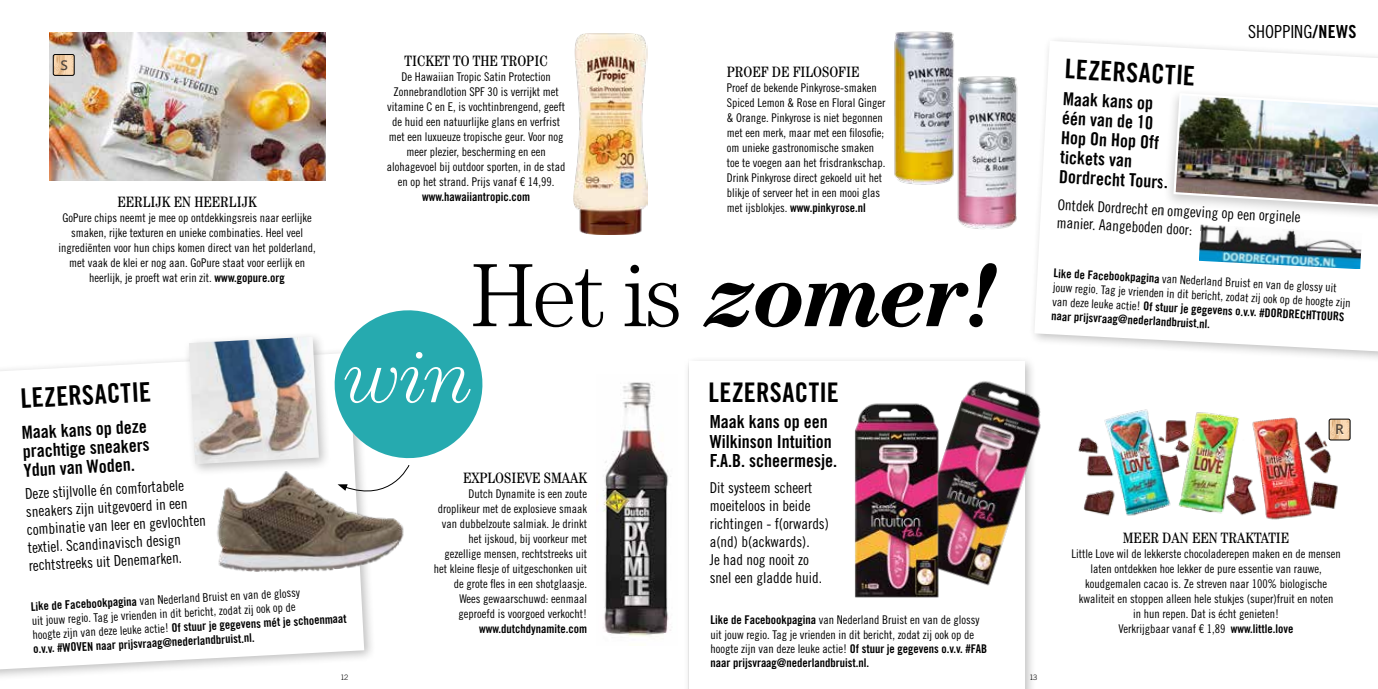
<style>
.page{position:relative;width:1378px;height:689px;background:#fff}
.page>*{position:absolute;margin:0;border:0;box-sizing:border-box;transform-origin:0 0}
.t1{font:italic 700 90px "Century Std";letter-spacing:-.03em;color:#000}
.t2{font:italic 300 73.05px "Century LT";color:#fff}
.t3{font:27px "Trade Gothic LT Std Bd Cn 20";letter-spacing:.01em;color:#000}
.t4{font:18px/19.5px "Trade Gothic LT Std Bd Cn 20";color:#000}
.t5{font:18px "Trade Gothic LT Std Cn 18";color:#000}
.t6{font:15px/18px "Trade Gothic LT Std Cn 18";color:#000}
.t7{font:condensed 15px "Century LT";color:#000}
.t8{font:12px/15px "Trade Gothic LT Std Cn 18";color:#000}
.t9{font:12px/14.2px "Trade Gothic LT Std Bd Cn 20";color:#000}
.t10{font:300 7.5px "Trade Gothic LT Std";color:#000}
.s1{font-family:"Trade Gothic LT Std Bd Cn 20"}
.s2{font-family:"Trade Gothic LT Std Cn 18"}
.s3{font-weight:300;font-style:normal}
</style>
<div class="page">
<div style="left:683px;top:355px;width:6px;height:334px;background:#fbfbfb"></div>
<div style="left:0;top:347px;width:376px;height:335px;background:#000;opacity:.25"></div>
<svg style="left:0;top:353px;width:364px;height:316px"></svg>
<img style="left:573px;top:33px;width:74px;height:201px">
<div style="left:183px;top:330px;width:149px;height:147px;background:#000;opacity:.25"></div>
<img style="left:189px;top:337px;width:130px;height:127px">
<img style="left:206px;top:454px;width:198px;height:132px">
<img style="left:49px;top:33px;width:277px;height:148px">
<img style="left:603px;top:382px;width:68px;height:255px">
<svg style="left:325px;top:310px;width:158px;height:193px"></svg>
<svg style="left:53px;top:55px;width:22px;height:21px"></svg>
<div style="left:53px;top:54px;width:21px;height:22px;border:1px solid #000;border-radius:2px"></div>
<svg style="left:1342px;top:419px;width:9px;height:21px"></svg>
<div style="left:1329px;top:419px;width:21px;height:21px;border:1px solid #000;border-radius:2px"></div>
<div style="left:689px;top:355px;width:348px;height:334px;background:#000;opacity:.25"></div>
<div style="left:689px;top:361px;width:336px;height:328px;background:#fff"></div>
<div style="left:1028px;top:35px;width:350px;height:329px;background:#000;opacity:.25"></div>
<svg style="left:1034px;top:41px;width:344px;height:310px"></svg>
<img style="left:940px;top:371px;width:101px;height:217px">
<img style="left:855px;top:403px;width:85px;height:195px">
<img style="left:1199px;top:225px;width:163px;height:44px">
<div style="left:1163px;top:88px;width:215px;height:133px;background:#000;opacity:.2"></div>
<img style="left:1172px;top:92px;width:206px;height:116px">
<img style="left:1078px;top:409px;width:264px;height:111px">
<img style="left:894px;top:31px;width:61px;height:154px">
<img style="left:953px;top:60px;width:65px;height:169px">
<p class="t7" style="left:117px;top:193px;width:141px">EERLIJK EN HEERLIJK</p>
<p class="t8" style="left:58px;top:211px;width:259px;text-align:center">GoPure chips neemt je mee op ontdekkingsreis naar eerlijke smaken, rijke texturen en unieke combinaties. Heel veel ingrediënten voor hun chips komen direct van het polderland, met vaak de klei er nog aan. GoPure staat voor eerlijk en heerlijk, je proeft wat erin zit. <span class="s1">www.gopure.org</span></p>
<h3 class="t3" style="left:20px;top:382px;width:132px;rotate:-3deg">LEZERSACTIE</h3>
<p class="t7" style="left:404px;top:52px;width:145px">TICKET TO THE TROPIC</p>
<p class="t8" style="left:387px;top:70px;width:180px;text-align:center">De Hawaiian Tropic Satin Protection Zonnebrandlotion SPF 30 is verrijkt met vitamine C en E, is vochtinbrengend, geeft de huid een natuurlijke glans en verfrist met een luxueuze tropische geur. Voor nog meer plezier, bescherming en een alohagevoel bij outdoor sporten, in de stad en op het strand. Prijs vanaf € 14,99.</p>
<p class="t9" style="left:422px;top:190px;width:110px">www.hawaiiantropic.com</p>
<p class="t7" style="left:727px;top:63px;width:134px">PROEF DE FILOSOFIE</p>
<p class="t8" style="left:727px;top:80px;width:160px">Proef de bekende Pinkyrose-smaken Spiced Lemon &amp; Rose en Floral Ginger &amp; Orange. Pinkyrose is niet begonnen met een merk, maar met een filosofie; om unieke gastronomische smaken toe te voegen aan het frisdrankschap.<br>Drink Pinkyrose direct gekoeld uit het blikje of serveer het in een mooi glas</p>
<p class="t9" style="left:727px;top:200px;width:140px"><span class="s2">met ijsblokjes.</span> www.pinkyrose.nl</p>
<h1 class="t1" style="left:471px;top:243px;width:530px"><span class="s3">Het is</span> zomer!</h1>
<h2 class="t2" style="left:344px;top:335px;width:130px">win</h2>
<h3 class="t3" style="left:708px;top:375px;width:132px">LEZERSACTIE</h3>
<h3 class="t4" style="left:21px;top:423px;width:128px;line-height:18.8px;text-align:justify;rotate:-3deg">Maak kans op deze prachtige sneakers Ydun van Woden.</h3>
<p class="t6" style="left:25px;top:484px;width:181px;rotate:-3deg">Deze stijlvolle én comfortabele sneakers zijn uitgevoerd in een combinatie van leer en gevlochten textiel. Scandinavisch design rechtstreeks uit Denemarken.</p>
<p class="t8" style="left:31px;top:599px;width:271px;line-height:14.2px;rotate:-3deg"><span class="s1">Like de Facebookpagina</span> van Nederland Bruist en van de glossy uit jouw regio. Tag je vrienden in dit bericht, zodat zij ook op de</p>
<p class="t9" style="left:32px;top:628px;width:316px;rotate:-3deg"><span class="s2">hoogte zijn van deze leuke actie!</span> Of stuur je gegevens mét je schoenmaat o.v.v. #WOVEN naar prijsvraag@nederlandbruist.nl.</p>
<p class="t7" style="left:463px;top:469px;width:126px">EXPLOSIEVE SMAAK</p>
<p class="t8" style="left:434px;top:486px;width:155px;text-align:right">Dutch Dynamite is een zoute droplikeur met de explosieve smaak van dubbelzoute salmiak. Je drinkt het ijskoud, bij voorkeur met gezellige mensen, rechtstreeks uit het kleine flesje of uitgeschonken uit de grote fles in een shotglaasje.<br>Wees gewaarschuwd: eenmaal geproefd is voorgoed verkocht!</p>
<p class="t9" style="left:479px;top:621px;width:110px">www.dutchdynamite.com</p>
<h3 class="t4" style="left:710px;top:412px;width:129px">Maak kans op een<br>Wilkinson Intuition<br>F.A.B. scheermesje.</h3>
<p class="t6" style="left:710px;top:478px;width:121px">Dit systeem scheert moeiteloos in beide richtingen - f(orwards) a(nd) b(ackwards).<br>Je had nog nooit zo snel een gladde huid.</p>
<p class="t8" style="left:710px;top:613px;width:278px;line-height:14.2px"><span class="s1">Like de Facebookpagina</span> van Nederland Bruist en van de glossy uit jouw regio. Tag je vrienden in dit bericht, zodat zij ook op de hoogte zijn van deze leuke actie! <span class="s1">Of stuur je gegevens o.v.v. #FAB</span></p>
<p class="t9" style="left:710px;top:655px;width:160px">naar prijsvraag@nederlandbruist.nl.</p>
<p class="t10" style="left:340px;top:672px;width:9px">12</p>
<p class="t10" style="left:1029px;top:672px;width:9px">13</p>
<h3 class="t3" style="left:1065px;top:52px;width:132px;rotate:3deg">LEZERSACTIE</h3>
<h3 class="t5" style="left:1248px;top:21px;width:110px">SHOPPING<span class="s1">/NEWS</span></h3>
<h3 class="t4" style="left:1063px;top:89px;width:111px;rotate:3deg">Maak kans op één van de 10<br>Hop On Hop Off tickets van<br>Dordrecht Tours.</h3>
<p class="t6" style="left:1058px;top:195px;width:245px;rotate:3deg">Ontdek Dordrecht en omgeving op een orginele manier. Aangeboden door:</p>
<p class="t8" style="left:1054px;top:266px;width:299px;line-height:14.2px;rotate:3deg"><span class="s1">Like de Facebookpagina</span> van Nederland Bruist en van de glossy uit jouw regio. Tag je vrienden in dit bericht, zodat zij ook op de hoogte zijn</p>
<p class="t9" style="left:1052px;top:294px;width:294px;rotate:3deg"><span class="s2">van deze leuke actie!</span> Of stuur je gegevens o.v.v. #DORDRECHTTOURS naar prijsvraag@nederlandbruist.nl.</p>
<p class="t7" style="left:1123px;top:529px;width:168px">MEER DAN EEN TRAKTATIE</p>
<p class="t8" style="left:1071px;top:546px;width:271px;text-align:center">Little Love wil de lekkerste chocoladerepen maken en de mensen laten ontdekken hoe lekker de pure essentie van rauwe, koudgemalen cacao is. Ze streven naar 100% biologische kwaliteit en stoppen alleen hele stukjes (super)fruit en noten<br>in hun repen. Dat is écht genieten!<br>Verkrijgbaar vanaf € 1,89 <span class="s1">www.little.love</span></p>
</div>
